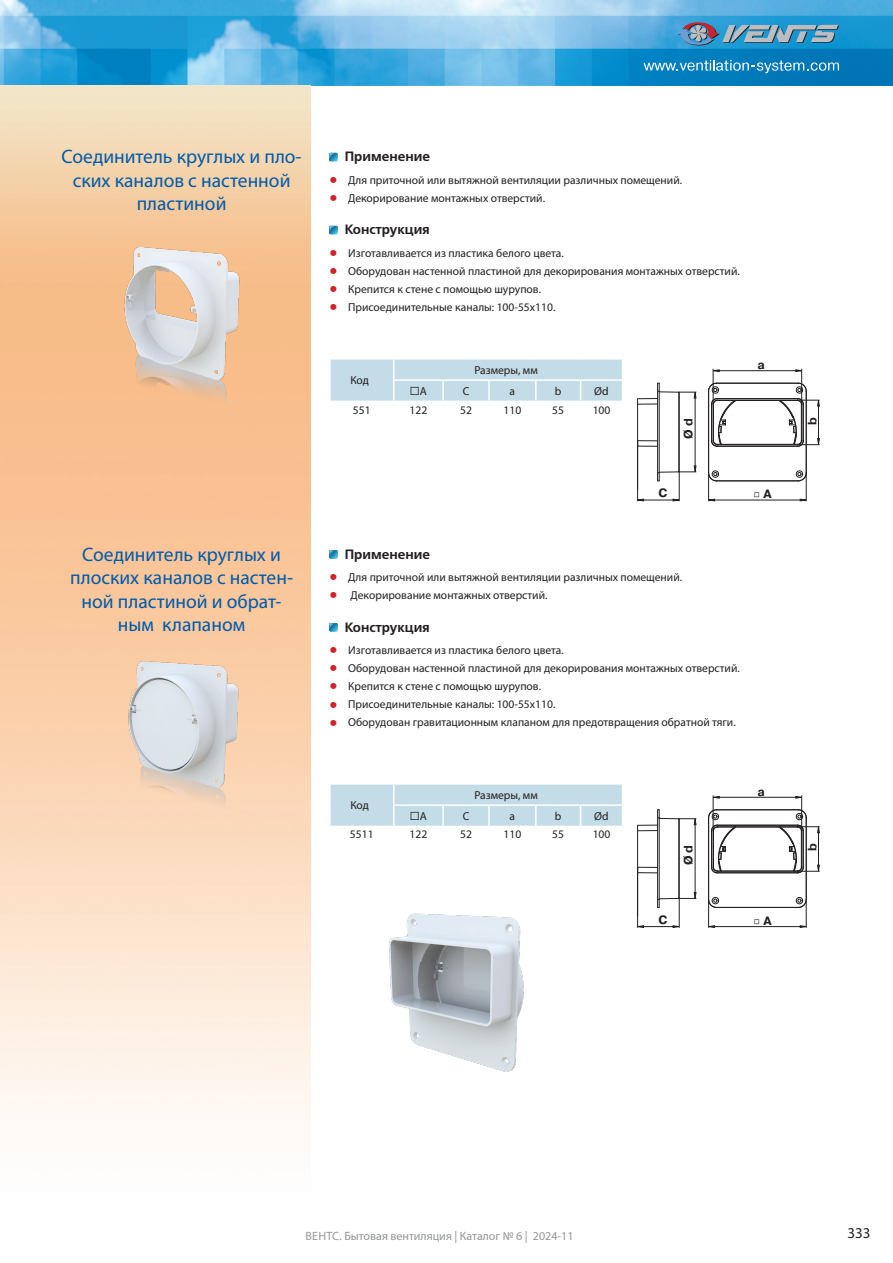
<style>
.page{position:relative;width:893px;height:1263px;background:#fff}
.page>*{position:absolute;margin:0;border:0;box-sizing:border-box;transform-origin:0 0}
.BIG{font:19.5px/23.4px "Myriad Pro";color:#015aaa;text-align:center}
.t1{font:15px "Myriad Pro";color:#231f20}
.zaglavie{font:13.5px "Free Set Demi C";color:#231f20}
.t2{font:700 12.15px "Pragmatica";color:#231f20}
.t3{font:12.15px "Montserrat";color:#231f20}
.t4{font:12px "Myriad Pro";color:#939598}
.text_NO-MARKER{font:11.55px "Myriad Pro";color:#231f20}
.Table_body{font:11.55px "Myriad Pro";color:#231f20}
.Table_Head{font:11.55px "Myriad Pro";color:#231f20}
.FreeSetC_9{font:11.55px "Myriad Pro";color:#231f20}
.s1{font-family:"Free Set Bold C";font-size:17.4px;color:#d1232a}
.s2{font-family:"Pragmatica";font-weight:700}
</style>
<div class="page">
<img style="left:0;top:0;width:893px;height:85px">
<svg style="left:677px;top:22px;width:162px;height:24px"></svg>
<svg style="left:643px;top:60px;width:196px;height:13px"></svg>
<svg style="left:329px;top:153px;width:9px;height:8px"></svg>
<svg style="left:329px;top:226px;width:9px;height:8px"></svg>
<svg style="left:329px;top:550px;width:9px;height:8px"></svg>
<svg style="left:329px;top:623px;width:9px;height:8px"></svg>
<svg style="left:330px;top:359px;width:292px;height:42px"></svg>
<svg style="left:330px;top:784px;width:292px;height:42px"></svg>
<hr style="left:708px;top:818px;width:1px;height:81px;background:#231f20">
<hr style="left:717px;top:907px;width:81px;height:1px;background:#231f20">
<hr style="left:806px;top:818px;width:1px;height:81px;background:#231f20">
<hr style="left:717px;top:809px;width:81px;height:1px;background:#231f20">
<hr style="left:736px;top:827px;width:43px;height:1px;background:#231f20">
<hr style="left:717px;top:873px;width:81px;height:1px;background:#231f20">
<hr style="left:717px;top:825px;width:81px;height:1px;background:#231f20">
<hr style="left:717px;top:872px;width:81px;height:1px;background:#231f20">
<hr style="left:717px;top:871px;width:81px;height:1px;background:#231f20">
<hr style="left:717px;top:826px;width:81px;height:1px;background:#231f20">
<svg style="left:708px;top:809px;width:28px;height:64px"></svg>
<hr style="left:679px;top:819px;width:1px;height:39px;background:#231f20">
<hr style="left:679px;top:858px;width:1px;height:40px;background:#231f20">
<hr style="left:637px;top:831px;width:1px;height:36px;background:#231f20">
<svg style="left:638px;top:867px;width:19px;height:6px"></svg>
<hr style="left:659px;top:818px;width:1px;height:81px;background:#231f20">
<hr style="left:657px;top:818px;width:1px;height:81px;background:#231f20">
<hr style="left:637px;top:867px;width:1px;height:60px;background:#231f20">
<hr style="left:801px;top:796px;width:1px;height:35px;background:#231f20">
<hr style="left:713px;top:796px;width:1px;height:35px;background:#231f20">
<svg style="left:795px;top:796px;width:7px;height:2px"></svg>
<hr style="left:718px;top:797px;width:78px;height:1px;background:#231f20">
<svg style="left:637px;top:809px;width:59px;height:22px"></svg>
<hr style="left:695px;top:824px;width:1px;height:71px;background:#231f20">
<svg style="left:657px;top:892px;width:39px;height:36px"></svg>
<svg style="left:637px;top:925px;width:7px;height:3px"></svg>
<hr style="left:641px;top:926px;width:33px;height:1px;background:#231f20">
<svg style="left:778px;top:809px;width:41px;height:65px"></svg>
<hr style="left:818px;top:832px;width:1px;height:35px;background:#231f20">
<svg style="left:796px;top:897px;width:11px;height:31px"></svg>
<svg style="left:708px;top:897px;width:11px;height:31px"></svg>
<hr style="left:712px;top:926px;width:89px;height:1px;background:#231f20">
<hr style="left:708px;top:391px;width:1px;height:82px;background:#231f20">
<hr style="left:717px;top:481px;width:81px;height:1px;background:#231f20">
<hr style="left:806px;top:391px;width:1px;height:82px;background:#231f20">
<hr style="left:717px;top:383px;width:81px;height:1px;background:#231f20">
<hr style="left:717px;top:398px;width:81px;height:1px;background:#231f20">
<hr style="left:717px;top:446px;width:81px;height:1px;background:#231f20">
<hr style="left:717px;top:444px;width:81px;height:1px;background:#231f20">
<hr style="left:717px;top:400px;width:81px;height:1px;background:#231f20">
<svg style="left:708px;top:383px;width:28px;height:64px"></svg>
<hr style="left:679px;top:393px;width:1px;height:39px;background:#231f20">
<hr style="left:679px;top:432px;width:1px;height:39px;background:#231f20">
<hr style="left:637px;top:404px;width:1px;height:37px;background:#231f20">
<svg style="left:638px;top:440px;width:19px;height:7px"></svg>
<hr style="left:659px;top:391px;width:1px;height:82px;background:#231f20">
<hr style="left:657px;top:391px;width:1px;height:82px;background:#231f20">
<hr style="left:679px;top:471px;width:1px;height:30px;background:#231f20">
<hr style="left:637px;top:441px;width:1px;height:60px;background:#231f20">
<hr style="left:801px;top:369px;width:1px;height:35px;background:#231f20">
<hr style="left:713px;top:369px;width:1px;height:35px;background:#231f20">
<svg style="left:795px;top:370px;width:7px;height:2px"></svg>
<hr style="left:718px;top:370px;width:78px;height:1px;background:#231f20">
<svg style="left:637px;top:383px;width:59px;height:22px"></svg>
<svg style="left:657px;top:466px;width:39px;height:16px"></svg>
<hr style="left:695px;top:397px;width:1px;height:71px;background:#231f20">
<hr style="left:641px;top:500px;width:33px;height:1px;background:#231f20">
<svg style="left:778px;top:383px;width:41px;height:64px"></svg>
<hr style="left:818px;top:405px;width:1px;height:36px;background:#231f20">
<svg style="left:796px;top:470px;width:11px;height:31px"></svg>
<svg style="left:708px;top:470px;width:11px;height:31px"></svg>
<hr style="left:712px;top:500px;width:89px;height:1px;background:#231f20">
<img style="left:389px;top:913px;width:135px;height:159px">
<img style="left:114px;top:243px;width:136px;height:234px">
<img style="left:121px;top:659px;width:125px;height:221px">
<p class="BIG" style="left:62px;top:145px;width:242px">Соединитель круглых и пло&shy;ских каналов с настенной пластиной</p>
<p class="BIG" style="left:70px;top:542px;width:224px">Соединитель круглых и плоских каналов с настен&shy;ной пластиной и обрат&shy;ным клапаном</p>
<p class="zaglavie" style="left:345px;top:149px;width:87px">Применение</p>
<p class="text_NO-MARKER" style="left:329px;top:173px;width:354px"><span class="s1">•</span> Для приточной или вытяжной вентиляции различных помещений.</p>
<p class="text_NO-MARKER" style="left:329px;top:191px;width:217px"><span class="s1">•</span> Декорирование монтажных отверстий.</p>
<p class="zaglavie" style="left:345px;top:222px;width:87px">Конструкция</p>
<p class="text_NO-MARKER" style="left:329px;top:246px;width:236px"><span class="s1">•</span> Изготавливается из пластика белого цвета.</p>
<p class="text_NO-MARKER" style="left:329px;top:264px;width:412px"><span class="s1">•</span> Оборудован настенной пластиной для декорирования монтажных отверстий.</p>
<p class="text_NO-MARKER" style="left:329px;top:282px;width:213px"><span class="s1">•</span> Крепится к стене с помощью шурупов.</p>
<p class="text_NO-MARKER" style="left:329px;top:300px;width:228px"><span class="s1">•</span> Присоединительные каналы: 100-55х110.</p>
<p class="text_NO-MARKER" style="left:350px;top:373px;width:20px">Код</p>
<p class="text_NO-MARKER" style="left:474px;top:363px;width:65px">Размеры, мм</p>
<p class="Table_Head" style="left:410px;top:384px;width:19px">□A</p>
<p class="Table_Head" style="left:463px;top:384px;width:8px">C</p>
<p class="Table_Head" style="left:510px;top:384px;width:7px">a</p>
<p class="Table_Head" style="left:555px;top:384px;width:8px">b</p>
<p class="Table_Head" style="left:594px;top:384px;width:16px">Ød</p>
<p class="FreeSetC_9" style="left:353px;top:403px;width:19px">551</p>
<p class="Table_body" style="left:410px;top:403px;width:19px">122</p>
<p class="Table_body" style="left:460px;top:403px;width:13px">52</p>
<p class="Table_body" style="left:504px;top:403px;width:19px">110</p>
<p class="Table_body" style="left:552px;top:403px;width:13px">55</p>
<p class="Table_body" style="left:593px;top:403px;width:19px">100</p>
<p class="t2" style="left:680px;top:439px;width:22px;rotate:-90deg">Ø d</p>
<p class="t2" style="left:757px;top:357px;width:9px">a</p>
<p class="t2" style="left:658px;top:485px;width:10px">C</p>
<p class="t3" style="left:753px;top:486px;width:20px">□ <span class="s2">А</span></p>
<p class="zaglavie" style="left:345px;top:546px;width:87px">Применение</p>
<p class="text_NO-MARKER" style="left:329px;top:570px;width:354px"><span class="s1">•</span> Для приточной или вытяжной вентиляции различных помещений.</p>
<p class="text_NO-MARKER" style="left:329px;top:588px;width:220px"><span class="s1">•</span> Декорирование монтажных отверстий.</p>
<p class="zaglavie" style="left:345px;top:619px;width:87px">Конструкция</p>
<p class="text_NO-MARKER" style="left:329px;top:643px;width:236px"><span class="s1">•</span> Изготавливается из пластика белого цвета.</p>
<p class="text_NO-MARKER" style="left:329px;top:661px;width:412px"><span class="s1">•</span> Оборудован настенной пластиной для декорирования монтажных отверстий.</p>
<p class="text_NO-MARKER" style="left:329px;top:679px;width:213px"><span class="s1">•</span> Крепится к стене с помощью шурупов.</p>
<p class="text_NO-MARKER" style="left:329px;top:697px;width:228px"><span class="s1">•</span> Присоединительные каналы: 100-55х110.</p>
<p class="text_NO-MARKER" style="left:329px;top:715px;width:408px"><span class="s1">•</span> Оборудован гравитационным клапаном для предотвращения обратной тяги.</p>
<p class="text_NO-MARKER" style="left:350px;top:798px;width:20px">Код</p>
<p class="text_NO-MARKER" style="left:474px;top:788px;width:65px">Размеры, мм</p>
<p class="Table_Head" style="left:410px;top:809px;width:19px">□A</p>
<p class="Table_Head" style="left:463px;top:809px;width:8px">C</p>
<p class="Table_Head" style="left:510px;top:809px;width:7px">a</p>
<p class="Table_Head" style="left:555px;top:809px;width:8px">b</p>
<p class="Table_Head" style="left:594px;top:809px;width:16px">Ød</p>
<p class="FreeSetC_9" style="left:350px;top:827px;width:25px">5511</p>
<p class="Table_body" style="left:410px;top:827px;width:19px">122</p>
<p class="Table_body" style="left:460px;top:827px;width:13px">52</p>
<p class="Table_body" style="left:504px;top:827px;width:19px">110</p>
<p class="Table_body" style="left:552px;top:827px;width:13px">55</p>
<p class="Table_body" style="left:593px;top:827px;width:19px">100</p>
<p class="t2" style="left:680px;top:865px;width:22px;rotate:-90deg">Ø d</p>
<p class="t2" style="left:658px;top:912px;width:10px">C</p>
<p class="t2" style="left:757px;top:783px;width:9px">a</p>
<p class="t3" style="left:753px;top:912px;width:20px">□ <span class="s2">А</span></p>
<p class="t2" style="left:804px;top:425px;width:9px;rotate:-90deg">b</p>
<p class="t2" style="left:804px;top:851px;width:9px;rotate:-90deg">b</p>
<p class="t4" style="left:306px;top:1229px;width:269px">ВЕНТС. Бытовая вентиляция | Каталог № 6 | 2024-11</p>
<p class="t1" style="left:847px;top:1224px;width:25px">333</p>
</div>
